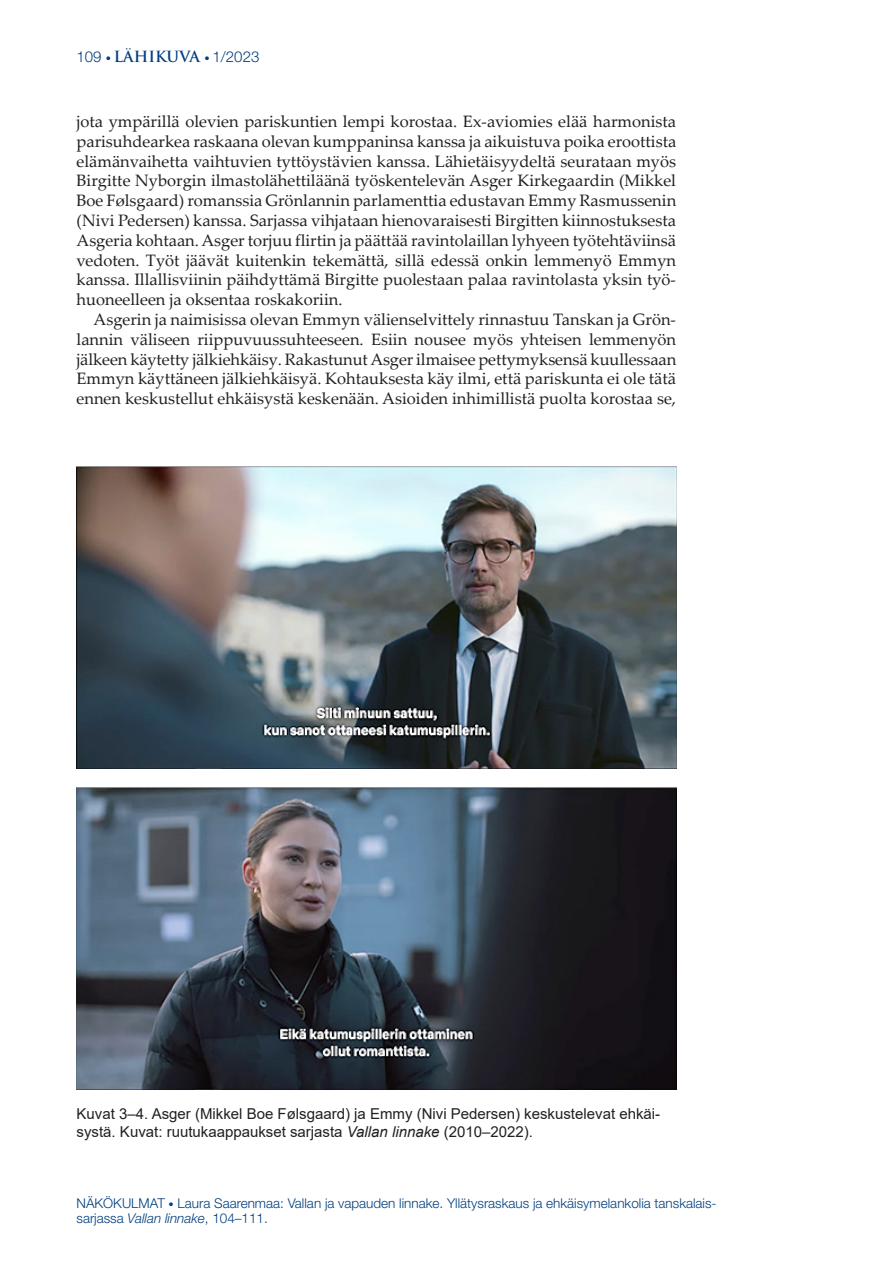
<style>
.page{position:relative;width:893px;height:1263px;background:#fff}
.page>*{position:absolute;margin:0;border:0;box-sizing:border-box;transform-origin:0 0}
.KATSAUS_jne_leipis{font:16.5px/19.8px "Palatino Linotype";color:#231f20;text-align:justify}
.Kuvateksti{font:15px/18px "Arial";color:#231f20}
.t1{font:300 15px "Helvetica Neue";color:#003f80}
.t2{font:300 13.5px/15px "Helvetica Neue";color:#003f80}
.s1{font-size:10.5px}
.s2{font-family:"Trajan Pro";font-weight:700}
.s3{font-style:italic}
</style>
<div class="page">
<img style="left:77px;top:467px;width:599px;height:301px">
<img style="left:77px;top:787px;width:599px;height:302px">
<p class="t1" style="left:77px;top:47px;width:184px">109 <span class="s1">•</span> <span class="s2">LÄHIKUVA</span> <span class="s1">•</span> 1/2023</p>
<p class="KATSAUS_jne_leipis" style="left:77px;top:111px;width:601px">jota ympärillä olevien pariskuntien lempi korostaa. Ex-aviomies elää harmonista parisuhdearkea raskaana olevan kumppaninsa kanssa ja aikuistuva poika eroottista elämänvaihetta vaihtuvien tyttöystävien kanssa. Lähietäisyydeltä seurataan myös Birgitte Nyborgin ilmastolähettiläänä työskentelevän Asger Kirkegaardin (Mikkel Boe Følsgaard) romanssia Grönlannin parlamenttia edustavan Emmy Rasmussenin (Nivi Pedersen) kanssa. Sarjassa vihjataan hienovaraisesti Birgitten kiinnostuksesta Asgeria kohtaan. Asger torjuu flirtin ja päättää ravintolaillan lyhyeen työtehtäviinsä vedoten. Työt jäävät kuitenkin tekemättä, sillä edessä onkin lemmenyö Emmyn kanssa. Illallisviinin päihdyttämä Birgitte puolestaan palaa ravintolasta yksin työ&shy;huoneelleen ja oksentaa roskakoriin.</p>
<p class="KATSAUS_jne_leipis" style="left:77px;top:309px;width:601px;text-indent:17px">Asgerin ja naimisissa olevan Emmyn välienselvittely rinnastuu Tanskan ja Grön&shy;lannin väliseen riippuvuussuhteeseen. Esiin nousee myös yhteisen lemmenyön jälkeen käytetty jälkiehkäisy. Rakastunut Asger ilmaisee pettymyksensä kuullessaan Emmyn käyttäneen jälkiehkäisyä. Kohtauksesta käy ilmi, että pariskunta ei ole tätä ennen keskustellut ehkäisystä keskenään. Asioiden inhimillistä puolta korostaa se,</p>
<p class="Kuvateksti" style="left:77px;top:1105px;width:585px">Kuvat 3–4. Asger (Mikkel Boe Følsgaard) ja Emmy (Nivi Pedersen) keskustelevat ehkäi&shy;systä. Kuvat: ruutukaappaukset sarjasta <span class="s3">Vallan linnake</span> (2010–2022).</p>
<p class="t2" style="left:77px;top:1195px;width:641px">NÄKÖKULMAT <span class="s1">•</span> Laura Saarenmaa: Vallan ja vapauden linnake. Yllätysraskaus ja ehkäisymelankolia tanskalais&shy;sarjassa <span class="s3">Vallan linnake</span>, 104–111.</p>
</div>
